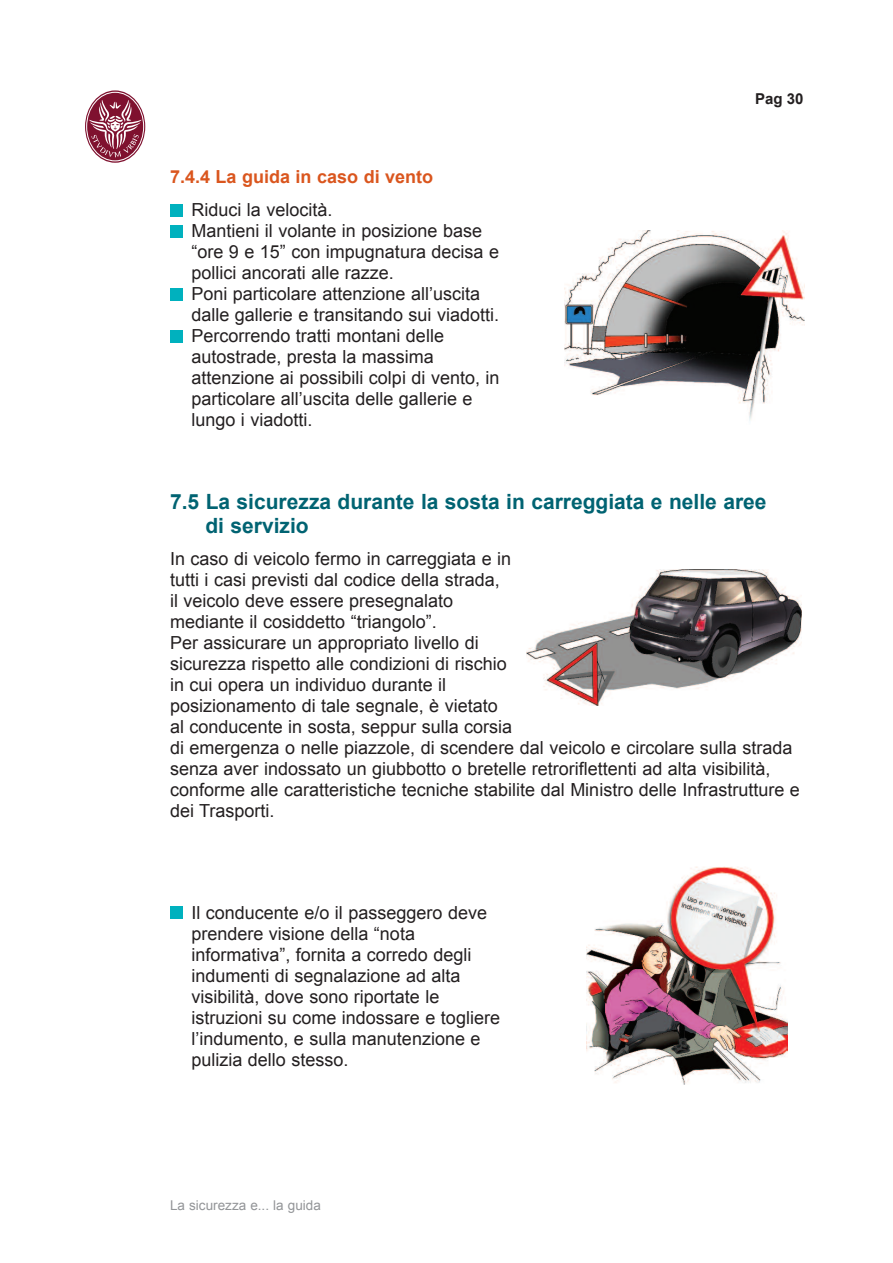
<style>
.page{position:relative;width:893px;height:1263px;background:#fff}
.page>*{position:absolute;margin:0;border:0;box-sizing:border-box;transform-origin:0 0}
.t1{font:700 21px/24px "Arial";color:#006372}
.t2{font:18px/21px "Arial";color:#231f20}
.t3{font:700 18px "Arial";color:#da561e}
.t4{font:700 15px "Arial";color:#231f20}
.t5{font:13.5px "Arial";color:#939598}
</style>
<div class="page">
<svg style="left:86px;top:92px;width:58px;height:69px"></svg>
<div style="left:170px;top:204px;width:12px;height:12px;background:#00b1be"></div>
<div style="left:170px;top:225px;width:12px;height:12px;background:#00b1be"></div>
<div style="left:170px;top:288px;width:12px;height:12px;background:#00b1be"></div>
<div style="left:170px;top:330px;width:12px;height:12px;background:#00b1be"></div>
<img style="left:564px;top:230px;width:240px;height:191px">
<img style="left:527px;top:569px;width:275px;height:136px">
<div style="left:170px;top:907px;width:12px;height:12px;background:#00b1be"></div>
<img style="left:587px;top:866px;width:201px;height:218px">
<p class="t3" style="left:170px;top:167px;width:265px">7.4.4 La guida in caso di vento</p>
<p class="t2" style="left:191px;top:199px;width:310px">Riduci la velocità.<br>Mantieni il volante in posizione base “ore 9 e 15” con impugnatura decisa e pollici ancorati alle razze.<br>Poni particolare attenzione all’uscita dalle gallerie e transitando sui viadotti.<br>Percorrendo tratti montani delle autostrade, presta la massima attenzione ai possibili colpi di vento, in particolare all’uscita delle gallerie e lungo i viadotti.</p>
<p class="t4" style="left:755px;top:91px;width:50px">Pag 30</p>
<p class="t1" style="left:205px;top:490px;width:563px;text-indent:-35px">7.5 La sicurezza durante la sosta in carreggiata e nelle aree di servizio</p>
<p class="t2" style="left:170px;top:548px;width:631px">In caso di veicolo fermo in carreggiata e in<br>tutti i casi previsti dal codice della strada,<br>il veicolo deve essere presegnalato<br>mediante il cosiddetto “triangolo”.<br>Per assicurare un appropriato livello di<br>sicurezza rispetto alle condizioni di rischio<br>in cui opera un individuo durante il<br>posizionamento di tale segnale, è vietato<br>al conducente in sosta, seppur sulla corsia<br>di emergenza o nelle piazzole, di scendere dal veicolo e circolare sulla strada senza aver indossato un giubbotto o bretelle retroriflettenti ad alta visibilità, conforme alle caratteristiche tecniche stabilite dal Ministro delle Infrastrutture e dei Trasporti.</p>
<p class="t2" style="left:191px;top:902px;width:310px">Il conducente e/o il passeggero deve prendere visione della “nota informativa”, fornita a corredo degli indumenti di segnalazione ad alta visibilità, dove sono riportate le istruzioni su come indossare e togliere l’indumento, e sulla manutenzione e pulizia dello stesso.</p>
<p class="t5" style="left:170px;top:1197px;width:152px">La sicurezza e... la guida</p>
</div>
